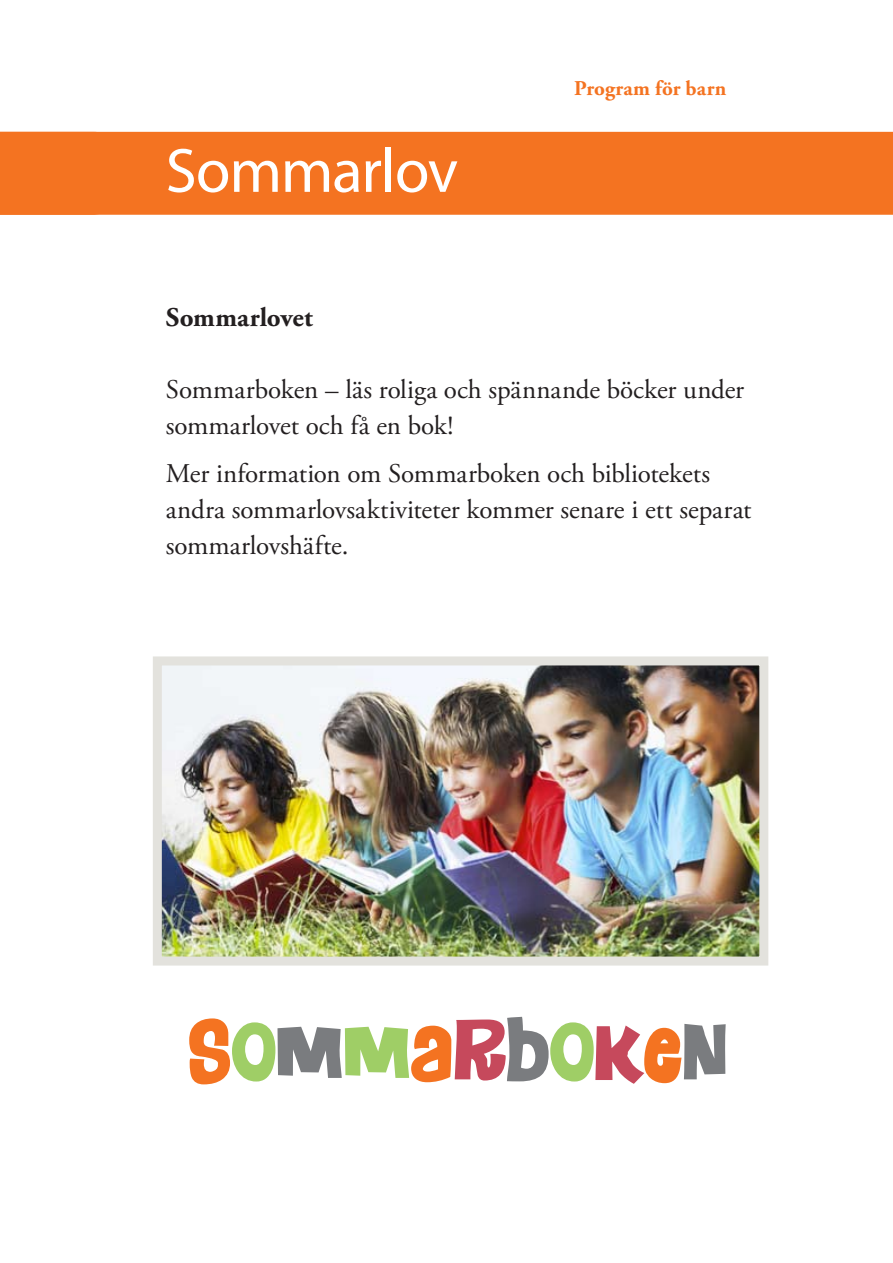
<style>
.page{position:relative;width:893px;height:1263px;background:#fff}
.page>*{position:absolute;margin:0;border:0;box-sizing:border-box;transform-origin:0 0}
.t1{font:72px "Floraless";letter-spacing:-.015em;color:#f47321}
.t2{font:63px "Myriad Pro";letter-spacing:-.015em;color:#fff}
.t3{font:27px/36px "Adobe Garamond Pro";color:#231f20}
.t4{font:700 27px "Adobe Garamond Pro";letter-spacing:-.005em;color:#231f20}
.t5{font:700 21px "Adobe Garamond Pro";letter-spacing:.01em;color:#f47321}
.s1{color:#9fce66}
.s2{color:#7a7c7f}
.s3{color:#c6495c}
</style>
<div class="page">
<div style="left:0;top:132px;width:893px;height:83px;background:#f47321"></div>
<img style="left:163px;top:666px;width:595px;height:289px">
<div style="left:153px;top:656px;width:615px;height:309px;border:9px solid #e3e2dd"></div>
<h2 class="t2" style="left:166px;top:132px;width:294px">Sommarlov</h2>
<p class="t4" style="left:166px;top:301px;width:148px">Sommarlovet</p>
<p class="t5" style="left:574px;top:76px;width:154px">Program för barn</p>
<p class="t3" style="left:166px;top:372px;width:580px">Sommarboken – läs roliga och spännande böcker under sommarlovet och få en bok!</p>
<p class="t3" style="left:166px;top:456px;width:587px">Mer information om Sommarboken och bibliotekets andra sommarlovsaktiviteter kommer senare i ett separat sommarlovshäfte.</p>
<h1 class="t1" style="left:189px;top:997px;width:542px">S<span class="s1">o</span><span class="s2">m</span><span class="s1">m</span>a<span class="s3">r</span><span class="s2">b</span><span class="s1">o</span><span class="s3">k</span>e<span class="s2">n</span></h1>
</div>
